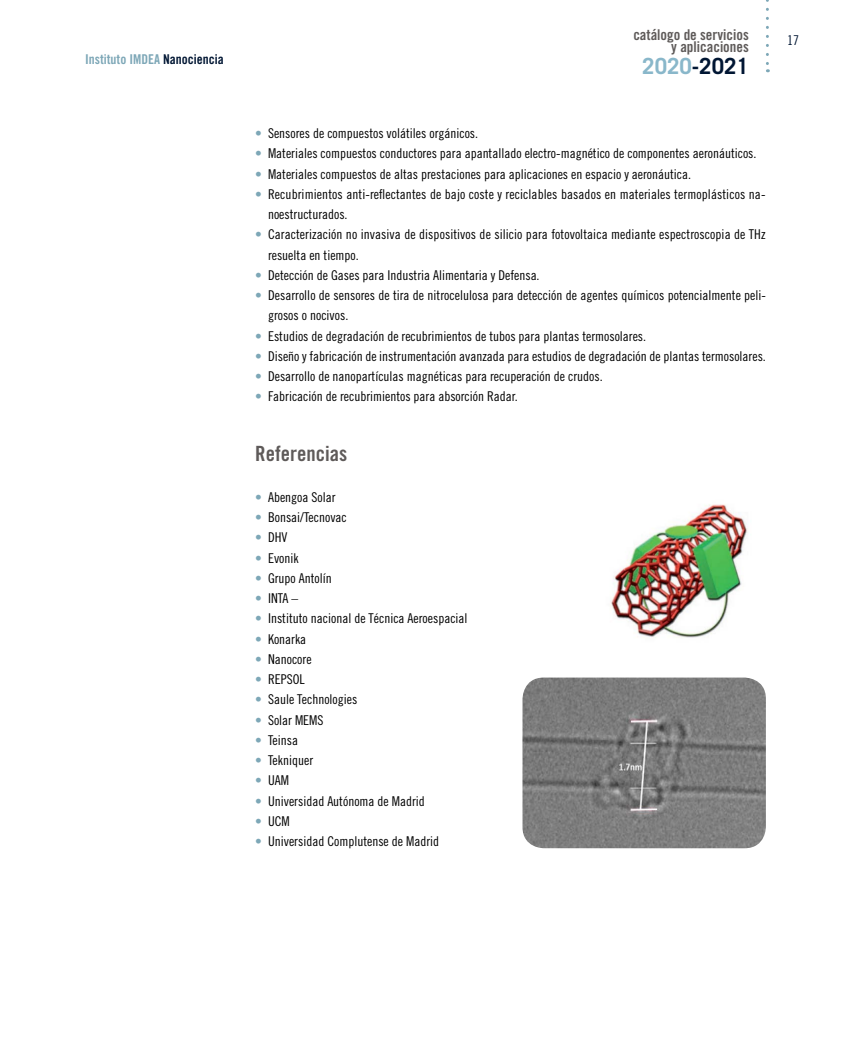
<style>
.page{position:relative;width:851px;height:1063px;background:#fff}
.page>*{position:absolute;margin:0;border:0;box-sizing:border-box;transform-origin:0 0}
.t1{font:700 22.35px "Trade Gothic";color:#001633}
.t2{font:21px "Trade Gothic Bold Cond Twenty";color:#5e5a59}
.t3{font:14.85px/12.8px "Trade Gothic Bold Cond Twenty";color:#5e5a59;text-align:right}
.t4{font:13.5px/20.2px "Trade Gothic Cond Eighteen";color:#000}
.t5{font:13.5px "Trade Gothic Bold Cond Twenty";color:#7da7b7}
.t6{font:13.5px "Trade Gothic Cond Eighteen";color:#001633}
.s1{color:#001633}
.s2{color:#89b7ca}
.s3{color:#7da7b7}
</style>
<div class="page">
<svg style="left:766px;top:0;width:2px;height:72px"></svg>
<img style="left:611px;top:504px;width:137px;height:134px">
<img style="left:522px;top:678px;width:243px;height:170px">
<p class="t5" style="left:85px;top:51px;width:140px">Instituto IMDEA <span class="s1">Nanociencia</span></p>
<p class="t3" style="left:633px;top:28px;width:117px">catálogo de servicios y aplicaciones</p>
<h1 class="t1" style="left:642px;top:52px;width:108px"><span class="s2">2020</span>-2021</h1>
<p class="t4" style="left:255px;top:123px;width:224px"><span class="s3">•</span> Sensores de compuestos volátiles orgánicos.</p>
<p class="t4" style="left:255px;top:143px;width:502px"><span class="s3">•</span> Materiales compuestos conductores para apantallado electro-magnético de componentes aeronáuticos.</p>
<p class="t4" style="left:255px;top:164px;width:437px"><span class="s3">•</span> Materiales compuestos de altas prestaciones para aplicaciones en espacio y aeronáutica.</p>
<p class="t4" style="left:268px;top:184px;width:499px;text-indent:-13px"><span class="s3">•</span> Recubrimientos anti-reflectantes de bajo coste y reciclables basados en materiales termoplásticos na&shy;noestructurados.</p>
<p class="t4" style="left:268px;top:224px;width:499px;text-indent:-13px"><span class="s3">•</span> Caracterización no invasiva de dispositivos de silicio para fotovoltaica mediante espectroscopia de THz resuelta en tiempo.</p>
<p class="t4" style="left:255px;top:265px;width:286px"><span class="s3">•</span> Detección de Gases para Industria Alimentaria y Defensa.</p>
<p class="t4" style="left:268px;top:285px;width:499px;text-indent:-13px"><span class="s3">•</span> Desarrollo de sensores de tira de nitrocelulosa para detección de agentes químicos potencialmente peli&shy;grosos o nocivos.</p>
<p class="t4" style="left:255px;top:326px;width:392px"><span class="s3">•</span> Estudios de degradación de recubrimientos de tubos para plantas termosolares.</p>
<p class="t4" style="left:255px;top:346px;width:512px"><span class="s3">•</span> Diseño y fabricación de instrumentación avanzada para estudios de degradación de plantas termosolares.</p>
<p class="t4" style="left:255px;top:366px;width:349px"><span class="s3">•</span> Desarrollo de nanopartículas magnéticas para recuperación de crudos.</p>
<p class="t4" style="left:255px;top:386px;width:264px"><span class="s3">•</span> Fabricación de recubrimientos para absorción Radar.</p>
<h2 class="t2" style="left:255px;top:441px;width:94px">Referencias</h2>
<p class="t4" style="left:255px;top:487px;width:82px"><span class="s3">•</span> Abengoa Solar</p>
<p class="t4" style="left:255px;top:507px;width:93px"><span class="s3">•</span> Bonsai/Tecnovac</p>
<p class="t4" style="left:255px;top:527px;width:34px"><span class="s3">•</span> DHV</p>
<p class="t4" style="left:255px;top:548px;width:45px"><span class="s3">•</span> Evonik</p>
<p class="t4" style="left:255px;top:568px;width:78px"><span class="s3">•</span> Grupo Antolín</p>
<p class="t4" style="left:255px;top:588px;width:44px"><span class="s3">•</span> INTA –</p>
<p class="t4" style="left:255px;top:608px;width:214px"><span class="s3">•</span> Instituto nacional de Técnica Aeroespacial</p>
<p class="t4" style="left:255px;top:629px;width:52px"><span class="s3">•</span> Konarka</p>
<p class="t4" style="left:255px;top:649px;width:58px"><span class="s3">•</span> Nanocore</p>
<p class="t4" style="left:255px;top:669px;width:51px"><span class="s3">•</span> REPSOL</p>
<p class="t4" style="left:255px;top:689px;width:103px"><span class="s3">•</span> Saule Technologies</p>
<p class="t4" style="left:255px;top:710px;width:70px"><span class="s3">•</span> Solar MEMS</p>
<p class="t4" style="left:255px;top:730px;width:44px"><span class="s3">•</span> Teinsa</p>
<p class="t4" style="left:255px;top:750px;width:59px"><span class="s3">•</span> Tekniquer</p>
<p class="t4" style="left:255px;top:770px;width:35px"><span class="s3">•</span> UAM</p>
<p class="t4" style="left:255px;top:791px;width:171px"><span class="s3">•</span> Universidad Autónoma de Madrid</p>
<p class="t4" style="left:255px;top:811px;width:36px"><span class="s3">•</span> UCM</p>
<p class="t4" style="left:255px;top:831px;width:185px"><span class="s3">•</span> Universidad Complutense de Madrid</p>
<p class="t6" style="left:787px;top:32px;width:13px">17</p>
</div>
